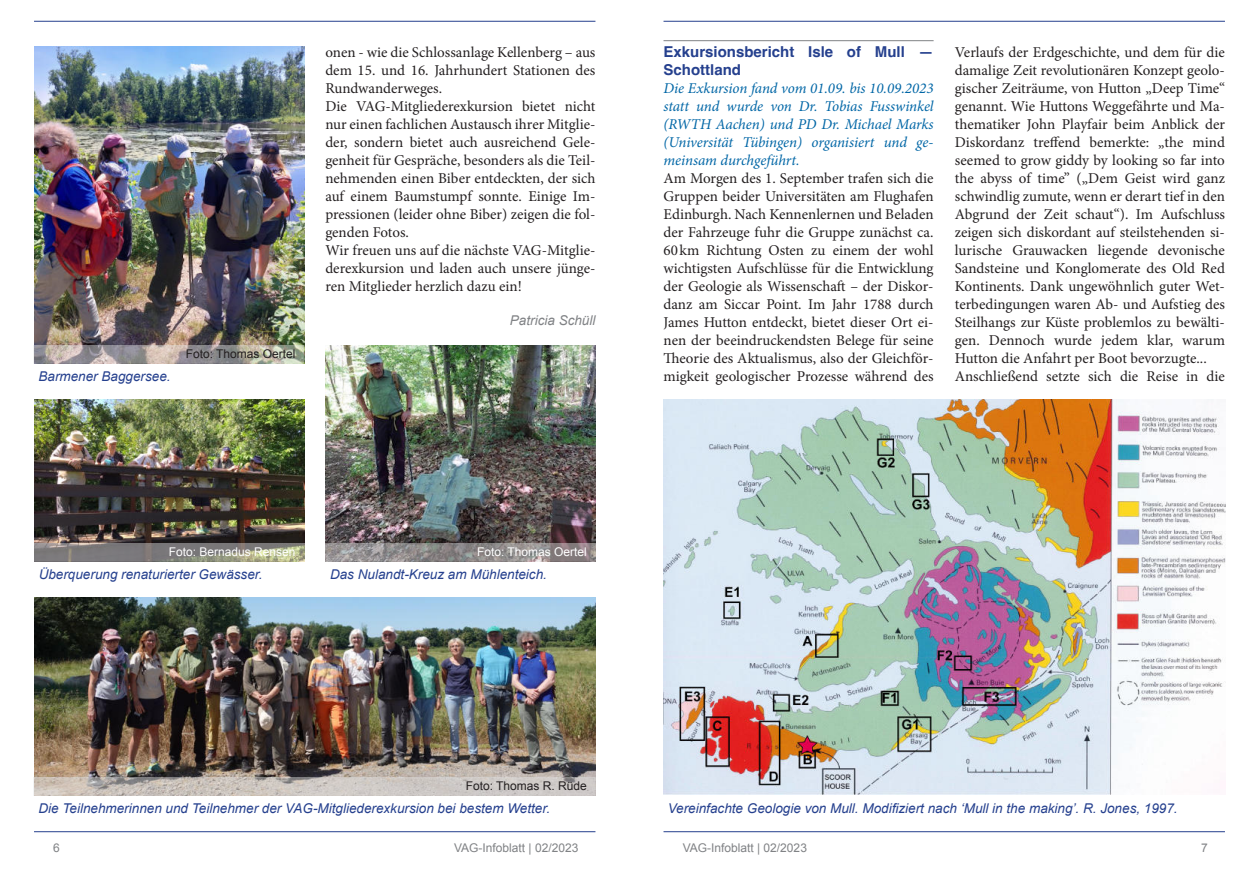
<style>
.page{position:relative;width:1259px;height:893px;background:#fff}
.page>*{position:absolute;margin:0;border:0;box-sizing:border-box;transform-origin:0 0}
.t1{font:15px/18px "Minion Pro";color:#231f20}
.t2{font:italic 15px/18px "Minion Pro";letter-spacing:-.01em;color:#0066a6;text-align:justify}
.t3{font:700 15px/18px "Helvetica";color:#25408e}
.t4{font:italic 13.5px "Arial";color:#25408e}
.t5{font:italic 13.5px "Arial";color:#808285}
.t6{font:12px "Arial";color:#808285}
.t7{font:12px "Arial";color:#fff}
.t8{font:12px "Arial";color:#231f20}
</style>
<div class="page">
<hr style="left:34px;top:831px;width:561px;height:1px;background:#25408e">
<hr style="left:34px;top:21px;width:561px;height:1px;background:#25408e">
<hr style="left:663px;top:21px;width:562px;height:1px;background:#25408e">
<hr style="left:663px;top:831px;width:562px;height:1px;background:#25408e">
<hr style="left:663px;top:40px;width:270px;height:1px;background:#808285">
<img style="left:663px;top:399px;width:562px;height:396px">
<img style="left:34px;top:597px;width:561px;height:180px">
<img style="left:34px;top:777px;width:562px;height:18px">
<img style="left:34px;top:399px;width:270px;height:144px">
<img style="left:325px;top:345px;width:270px;height:198px">
<img style="left:34px;top:543px;width:270px;height:18px">
<img style="left:325px;top:543px;width:270px;height:18px">
<img style="left:34px;top:46px;width:270px;height:299px">
<img style="left:34px;top:345px;width:271px;height:18px">
<p class="t4" style="left:38px;top:371px;width:134px">Barmener Baggersee.</p>
<p class="t8" style="left:186px;top:350px;width:111px">Foto: Thomas Oertel</p>
<p class="t1" style="left:325px;top:45px;width:272px">onen - wie die Schlossanlage Kellenberg – aus dem 15. und 16. Jahrhundert Stationen des Rundwanderweges.<br>Die VAG-Mitgliederexkursion bietet nicht nur einen fachlichen Austausch ihrer Mitglie&shy;der, sondern bietet auch ausreichend Gele&shy;genheit für Gespräche, besonders als die Teil&shy;nehmenden einen Biber entdeckten, der sich auf einem Baumstumpf sonnte. Einige Im&shy;pressionen (leider ohne Biber) zeigen die fol&shy;genden Fotos.<br>Wir freuen uns auf die nächste VAG-Mitglie&shy;derexkursion und laden auch unsere jünge&shy;ren Mitglieder herzlich dazu ein!</p>
<p class="t5" style="left:510px;top:316px;width:87px">Patricia Schüll</p>
<p class="t7" style="left:169px;top:548px;width:128px">Foto: Bernadus Rensen</p>
<p class="t7" style="left:477px;top:548px;width:111px">Foto: Thomas Oertel</p>
<p class="t4" style="left:39px;top:569px;width:225px">Überquerung renaturierter Gewässer.</p>
<p class="t4" style="left:330px;top:569px;width:218px">Das Nulandt-Kreuz am Mühlenteich.</p>
<p class="t3" style="left:663px;top:44px;width:272px">Exkursionsbericht Isle of Mull —<br>Schottland</p>
<p class="t2" style="left:663px;top:81px;width:272px">Die Exkursion fand vom 01.09. bis 10.09.2023 statt und wurde von Dr. Tobias Fusswinkel (RWTH Aachen) und PD Dr. Michael Marks (Universität Tübingen) organisiert und ge&shy;meinsam durchgeführt.</p>
<p class="t1" style="left:663px;top:171px;width:272px;text-align:justify">Am Morgen des 1. September trafen sich die Gruppen beider Universitäten am Flughafen Edinburgh. Nach Kennenlernen und Beladen der Fahrzeuge fuhr die Gruppe zunächst ca.<br>60 km Richtung Osten zu einem der wohl wichtigsten Aufschlüsse für die Entwicklung der Geologie als Wissenschaft – der Diskor&shy;danz am Siccar Point. Im Jahr 1788 durch James Hutton entdeckt, bietet dieser Ort ei&shy;nen der beeindruckendsten Belege für seine Theorie des Aktualismus, also der Gleichför&shy;migkeit geologischer Prozesse während des</p>
<p class="t1" style="left:955px;top:45px;width:272px">Verlaufs der Erdgeschichte, und dem für die damalige Zeit revolutionären Konzept geolo&shy;gischer Zeiträume, von Hutton „Deep Time“ genannt. Wie Huttons Weggefährte und Ma&shy;thematiker John Playfair beim Anblick der Diskordanz treffend bemerkte: „the mind seemed to grow giddy by looking so far into the abyss of time” („Dem Geist wird ganz schwindlig zumute, wenn er derart tief in den Abgrund der Zeit schaut“). Im Aufschluss zeigen sich diskordant auf steilstehenden si&shy;lurische Grauwacken liegende devonische Sandsteine und Konglomerate des Old Red Kontinents. Dank ungewöhnlich guter Wet&shy;terbedingungen waren Ab- und Aufstieg des Steilhangs zur Küste problemlos zu bewälti&shy;gen. Dennoch wurde jedem klar, warum Hutton die Anfahrt per Boot bevorzugte...<br>Anschließend setzte sich die Reise in die</p>
<p class="t8" style="left:466px;top:782px;width:123px">Foto: Thomas R. Rüde</p>
<p class="t4" style="left:38px;top:803px;width:513px">Die Teilnehmerinnen und Teilnehmer der VAG-Mitgliederexkursion bei bestem Wetter.</p>
<p class="t4" style="left:668px;top:803px;width:511px">Vereinfachte Geologie von Mull. Modifiziert nach ‘Mull in the making’. R. Jones, 1997.</p>
<p class="t6" style="left:53px;top:843px;width:8px">6</p>
<p class="t6" style="left:454px;top:843px;width:126px">VAG-Infoblatt | 02/2023</p>
<p class="t6" style="left:682px;top:843px;width:126px">VAG-Infoblatt | 02/2023</p>
<p class="t6" style="left:1201px;top:843px;width:8px">7</p>
</div>
